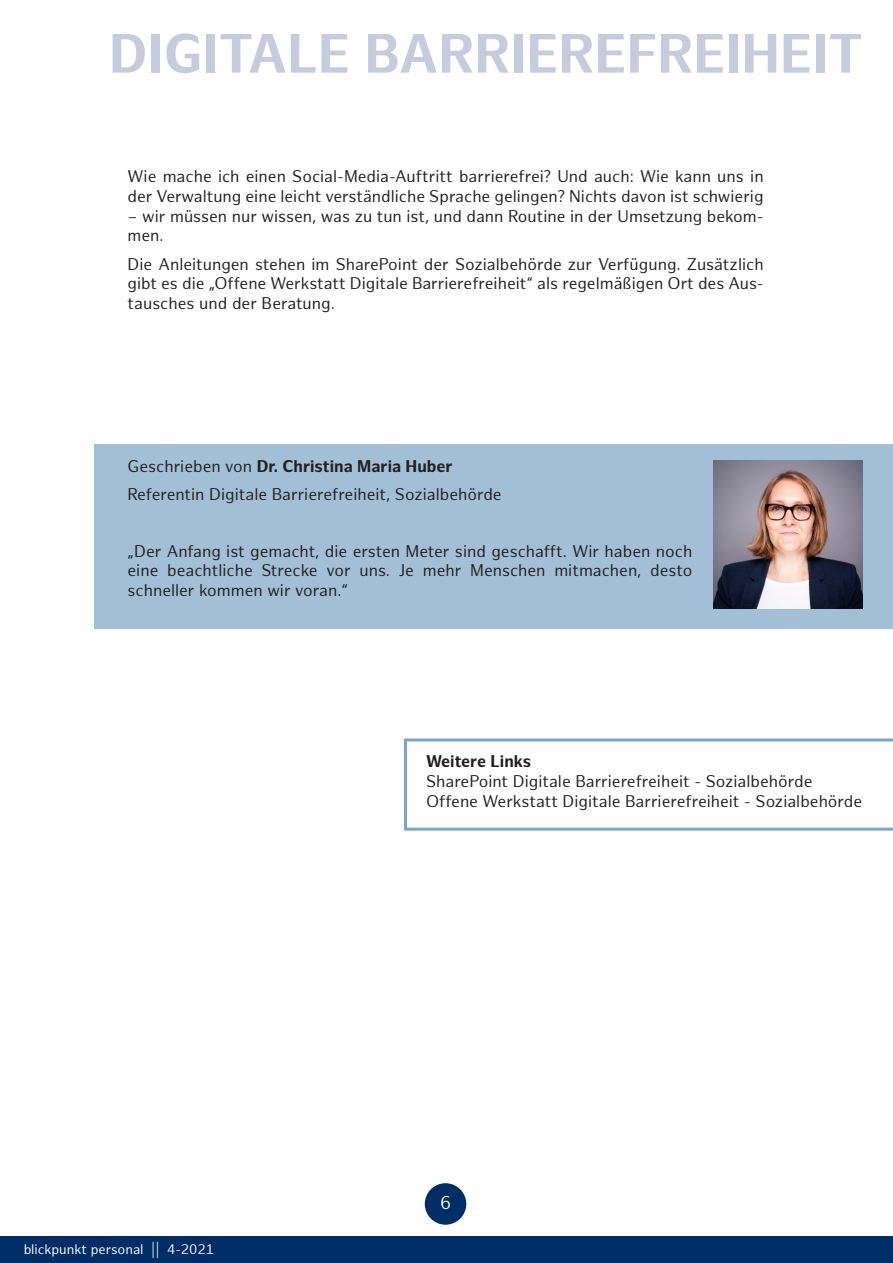
<style>
.page{position:relative;width:893px;height:1263px;background:#fff}
.page>*{position:absolute;margin:0;border:0;box-sizing:border-box;transform-origin:0 0}
.HHSans_11p_schwarz_I{font:700 54px "Hamburg Sans";color:#c6cbde}
.t1{font:18px "Hamburg Sans";color:#fff}
.HHSans_11p_schwarz{font:16.5px/19.8px "Hamburg Sans";color:#231f20}
.HHSans_11p_schwarz_l{font:16.5px "Hamburg Sans";color:#231f20}
.HHSans_11p_schwarz-2{font:700 16.5px "Hamburg Sans";color:#231f20}
.HHSans_11p_schwarz_l-2{font:700 16.5px "Hamburg Sans";color:#231f20}
.t2{font:13.5px "Hamburg Sans";color:#fff}
.s1{font-weight:400}
</style>
<div class="page">
<div style="left:0;top:1236px;width:893px;height:27px;background:#002d66"></div>
<div style="left:425px;top:1183px;width:41px;height:42px;background:#002d66;border-radius:50%"></div>
<div style="left:95px;top:444px;width:798px;height:184px;background:#a2bfd6"></div>
<img style="left:714px;top:460px;width:149px;height:149px">
<svg style="left:404px;top:738px;width:489px;height:93px"></svg>
<p class="HHSans_11p_schwarz_I" style="left:109px;top:22px;width:756px">DIGITALE BARRIEREFREIHEIT</p>
<p class="HHSans_11p_schwarz" style="left:128px;top:167px;width:638px">Wie mache ich einen Social-Media-Auftritt barrierefrei? Und auch: Wie kann uns in der Verwaltung eine leicht verständliche Sprache gelingen? Nichts davon ist schwierig</p>
<p class="HHSans_11p_schwarz" style="left:128px;top:206px;width:637px">– wir müssen nur wissen, was zu tun ist, und dann Routine in der Umsetzung bekom&shy;men.</p>
<p class="HHSans_11p_schwarz" style="left:128px;top:255px;width:638px;text-align:justify">Die Anleitungen stehen im SharePoint der Sozialbehörde zur Verfügung. Zusätzlich gibt es die „Offene Werkstatt Digitale Barrierefreiheit“ als regelmäßigen Ort des Aus&shy;tausches und der Beratung.</p>
<p class="HHSans_11p_schwarz-2" style="left:128px;top:456px;width:327px"><span class="s1">Geschrieben von</span> Dr. Christina Maria Huber</p>
<p class="HHSans_11p_schwarz" style="left:128px;top:485px;width:376px">Referentin Digitale Barrierefreiheit, Sozialbehörde</p>
<p class="HHSans_11p_schwarz" style="left:128px;top:542px;width:566px;text-align:justify">„Der Anfang ist gemacht, die ersten Meter sind geschafft. Wir haben noch eine beachtliche Strecke vor uns. Je mehr Menschen mitmachen, desto schneller kommen wir voran.“</p>
<p class="HHSans_11p_schwarz_l-2" style="left:426px;top:752px;width:107px">Weitere Links</p>
<p class="HHSans_11p_schwarz_l" style="left:426px;top:772px;width:388px">SharePoint Digitale Barrierefreiheit - Sozialbehörde</p>
<p class="HHSans_11p_schwarz_l" style="left:426px;top:791px;width:438px">Offene Werkstatt Digitale Barrierefreiheit - Sozialbehörde</p>
<p class="t2" style="left:23px;top:1241px;width:192px">blickpunkt personal || 4-2021</p>
<p class="t1" style="left:440px;top:1192px;width:13px">6</p>
</div>
